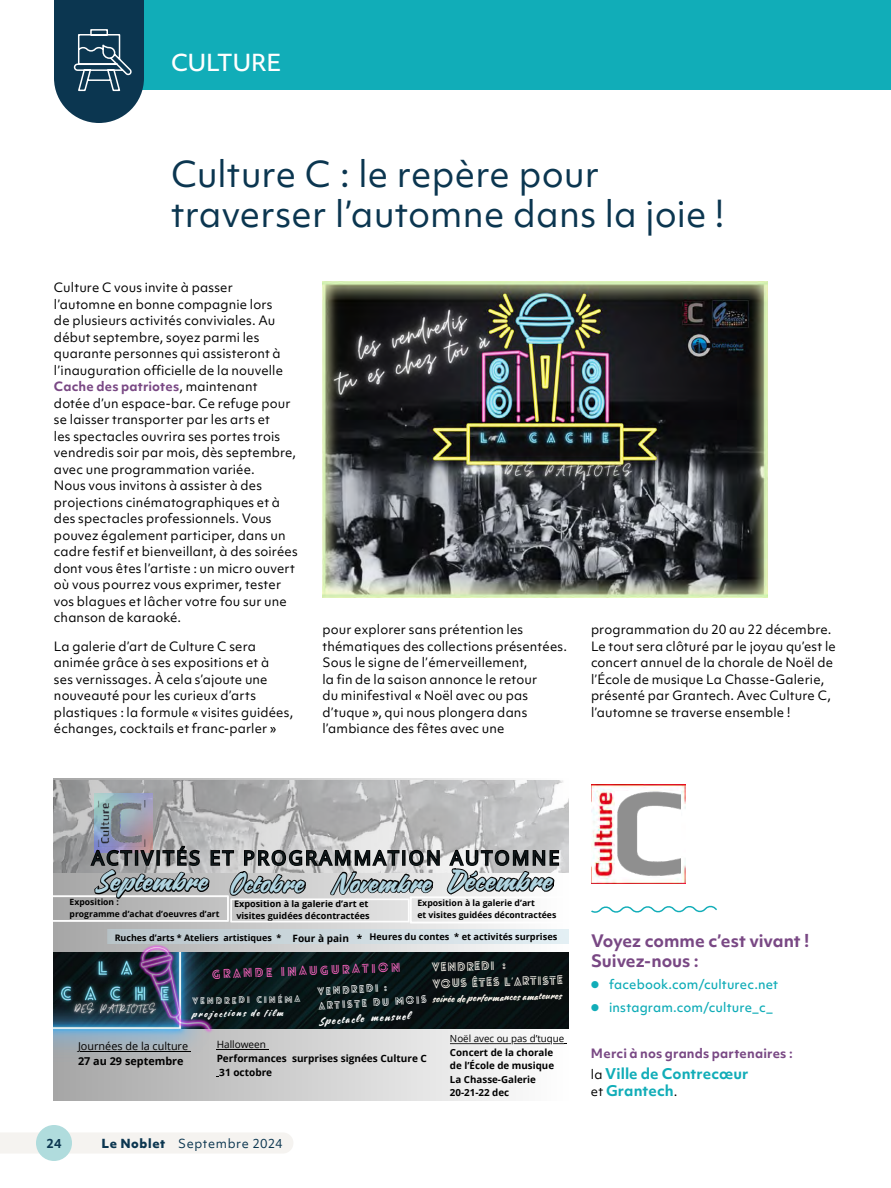
<style>
.page{position:relative;width:891px;height:1188px;background:#fff}
.page>*{position:absolute;margin:0;border:0;box-sizing:border-box;transform-origin:0 0}
.t1{font:34.5px/40.5px "Objektiv Mk 1";letter-spacing:.005em;color:#0b3650}
.t2{font:28.5px "Quotes Script";letter-spacing:.02em;color:#b1d4e0}
.t3{font:27.75px "Quotes Script";letter-spacing:.02em;color:#b1d4e0}
.t4{font:26.7px "Quotes Script";letter-spacing:.02em;color:#b1d4e0}
.t5{font:500 22.5px "Objektiv Mk 1";letter-spacing:-.02em;color:#fff}
.t6{font:19.35px "Open Sans";letter-spacing:.12em;color:#111b1e}
.t7{font:700 16.5px/19.5px "Objektiv Mk 1";color:#794884}
.t8{font:700 14.25px/16.5px "Objektiv Mk 1";letter-spacing:.01em;color:#11adb8}
.t9{font:700 12.45px "Lovelo Line";color:#ff66c4}
.t10{font:12.3px/16.5px "Objektiv Mk 1";letter-spacing:.01em;color:#000}
.t11{font:500 12.3px "Objektiv Mk 1";letter-spacing:.01em;color:#11adb8}
.t12{font:700 12.3px "Objektiv Mk 1";letter-spacing:.015em;color:#794884}
.t13{font:12px "Objektiv Mk 1";letter-spacing:.045em;color:#0b3650}
.t14{font:700 12px "Objektiv Mk 1";color:#0b3650}
.t15{font:700 11.85px/16.6px "Lovelo Line";color:#fdf8f0}
.t16{font:10.8px "Open Sans";color:#000}
.t17{font:700 10.8px "Open Sans";color:#000}
.t18{font:700 10.5px/14.5px "Lovelo Line";color:#fff}
.t19{font:10.5px "Quotes Script";color:#fff}
.t20{font:700 10.05px/13.8px "Open Sans";color:#000}
.t21{font:10.05px "Open Sans";color:#000}
.t22{font:700 9.75px/13.5px "Open Sans";color:#000}
.t23{font:9.75px "Quotes Script";color:#fdf8f0}
.t24{font:9.75px "Open Sans";color:#000}
.t25{font:9.3px "Quotes Script";color:#fff}
.t26{font:700 9.3px "Lovelo Line";color:#fff}
.t27{font:700 9.15px/12.6px "Open Sans";color:#000}
.t28{font:700 9px "Open Sans";color:#000}
.t29{font:700 8.7px/12px "Open Sans";color:#000}
.t30{font:700 8.55px/11.9px "Open Sans";color:#000}
.s1{font-weight:700;color:#794884}
.s2{font-weight:800}
.s3{font-weight:400;font-size:12.3px;color:#000}
</style>
<div class="page">
<div style="left:86px;top:0;width:805px;height:90px;background:#11adb8"></div>
<svg style="left:54px;top:0;width:90px;height:123px;background:#2d5268"></svg>
<img style="left:591px;top:785px;width:95px;height:98px">
<img style="left:615px;top:791px;width:65px;height:86px">
<svg style="left:591px;top:905px;width:126px;height:8px"></svg>
<img style="left:323px;top:282px;width:445px;height:316px">
<div style="left:53px;top:778px;width:515px;height:322px;background:linear-gradient(to right,#a6a6a6,#f6f7f7)"></div>
<img style="left:53px;top:780px;width:515px;height:63px">
<img style="left:94px;top:794px;width:59px;height:49px">
<img style="left:108px;top:930px;width:460px;height:14px">
<img style="left:214px;top:953px;width:354px;height:76px">
<img style="left:96px;top:800px;width:51px;height:43px">
<img style="left:53px;top:953px;width:161px;height:108px">
<img style="left:138px;top:944px;width:75px;height:89px">
<svg style="left:53px;top:843px;width:515px;height:84px;background:#a8a8a8"></svg>
<hr style="left:81px;top:1051px;width:107px;height:1px;background:#000">
<hr style="left:514px;top:1043px;width:36px;height:1px;background:#000">
<hr style="left:450px;top:1043px;width:61px;height:1px;background:#000">
<svg style="left:553px;top:1043px;width:14px;height:1px"></svg>
<hr style="left:217px;top:1049px;width:49px;height:1px;background:#000">
<img style="left:53px;top:941px;width:149px;height:82px">
<img style="left:61px;top:988px;width:108px;height:43px">
<div style="left:0;top:1133px;width:293px;height:20px;background:#f5f3f0"></div>
<div style="left:36px;top:1125px;width:36px;height:36px;background:#b0dcdd;border-radius:50%"></div>
<h3 class="t5" style="left:171px;top:47px;width:112px">CULTURE</h3>
<h1 class="t1" style="left:171px;top:153px;width:556px">Culture C : le repère pour traverser l’automne dans la joie !</h1>
<p class="t10" style="left:54px;top:279px;width:245px">Culture C vous invite à passer<br>l’automne en bonne compagnie lors<br>de plusieurs activités conviviales. Au début septembre, soyez parmi les quarante personnes qui assisteront à l’inauguration officielle de la nouvelle <span class="s1">Cache des patriotes</span>, maintenant<br>dotée d’un espace-bar. Ce refuge pour se laisser transporter par les arts et<br>les spectacles ouvrira ses portes trois vendredis soir par mois, dès septembre, avec une programmation variée.<br>Nous vous invitons à assister à des projections cinématographiques et à des spectacles professionnels. Vous pouvez également participer, dans un cadre festif et bienveillant, à des soirées dont vous êtes l’artiste : un micro ouvert où vous pourrez vous exprimer, tester vos blagues et lâcher votre fou sur une chanson de karaoké.</p>
<p class="t10" style="left:54px;top:638px;width:241px">La galerie d’art de Culture C sera animée grâce à ses expositions et à<br>ses vernissages. À cela s’ajoute une nouveauté pour les curieux d’arts plastiques : la formule « visites guidées, échanges, cocktails et franc-parler »</p>
<p class="t10" style="left:322px;top:621px;width:246px">pour explorer sans prétention les thématiques des collections présentées.<br>Sous le signe de l’émerveillement,<br>la fin de la saison annonce le retour<br>du minifestival « Noël avec ou pas d’tuque », qui nous plongera dans l’ambiance des fêtes avec une</p>
<p class="t10" style="left:591px;top:621px;width:246px">programmation du 20 au 22 décembre.<br>Le tout sera clôturé par le joyau qu’est le concert annuel de la chorale de Noël de l’École de musique La Chasse-Galerie, présenté par Grantech. Avec Culture C, l’automne se traverse ensemble !</p>
<h3 class="t6" style="left:92px;top:845px;width:469px">ACTIVITÉS ET PROGRAMMATION AUTOMNE</h3>
<h2 class="t2" style="left:449px;top:861px;width:106px">Décembre</h2>
<h3 class="t3" style="left:97px;top:863px;width:112px">Septembre</h3>
<h3 class="t4" style="left:231px;top:865px;width:203px">Octobre Novembre</h3>
<p class="t30" style="left:70px;top:895px;width:151px">Exposition :<br>programme d’achat d’oeuvres d’art</p>
<p class="t28" style="left:115px;top:931px;width:168px">Ruches d’arts * Ateliers artistiques *</p>
<p class="t29" style="left:417px;top:897px;width:140px">Exposition à la galerie d’art<br>et visites guidées décontractées</p>
<p class="t27" style="left:234px;top:897px;width:137px">Exposition à la galerie d’art et visites guidées décontractées</p>
<p class="t27" style="left:369px;top:930px;width:189px">Heures du contes * et activités surprises</p>
<p class="t20" style="left:293px;top:931px;width:71px">Four à pain *</p>
<p class="t15" style="left:432px;top:959px;width:132px;rotate:-2deg">Vendredi :<br>Vous êtes l’artiste</p>
<p class="t23" style="left:433px;top:993px;width:131px;rotate:-2deg">soirée de performances amateures</p>
<p class="t9" style="left:212px;top:966px;width:190px;rotate:-2deg">Grande inauguration</p>
<p class="t18" style="left:317px;top:985px;width:110px;rotate:-4deg">Vendredi :<br>Artiste du mois</p>
<p class="t19" style="left:319px;top:1015px;width:93px;rotate:-4deg">Spectacle mensuel</p>
<p class="t26" style="left:192px;top:995px;width:110px;rotate:-1deg">Vendredi Cinéma</p>
<p class="t25" style="left:192px;top:1008px;width:93px;rotate:-1deg">projections de film</p>
<p class="t16" style="left:78px;top:1039px;width:112px">Journées de la culture</p>
<p class="t17" style="left:78px;top:1053px;width:107px">27 au 29 septembre</p>
<p class="t21" style="left:217px;top:1037px;width:51px">Halloween</p>
<p class="t20" style="left:217px;top:1051px;width:212px">Performances surprises signées Culture C<br>31 octobre</p>
<p class="t14" style="left:46px;top:1135px;width:17px">24</p>
<p class="t13" style="left:102px;top:1135px;width:183px"><span class="s2">Le Noblet</span> Septembre 2024</p>
<p class="t24" style="left:450px;top:1032px;width:116px">Noël avec ou pas d’tuque</p>
<p class="t22" style="left:450px;top:1045px;width:106px">Concert de la chorale de l’École de musique<br>La Chasse-Galerie<br>20-21-22 dec</p>
<h3 class="t7" style="left:591px;top:931px;width:220px">Voyez comme c’est vivant !<br>Suivez-nous :</h3>
<p class="t11" style="left:591px;top:976px;width:189px">● facebook.com/culturec.net</p>
<p class="t11" style="left:591px;top:999px;width:183px">● instagram.com/culture_c_</p>
<p class="t12" style="left:591px;top:1045px;width:203px">Merci à nos grands partenaires :</p>
<p class="t8" style="left:591px;top:1065px;width:159px"><span class="s3">la</span> Ville de Contrecœur <span class="s3">et</span> Grantech<span class="s3">.</span></p>
</div>
